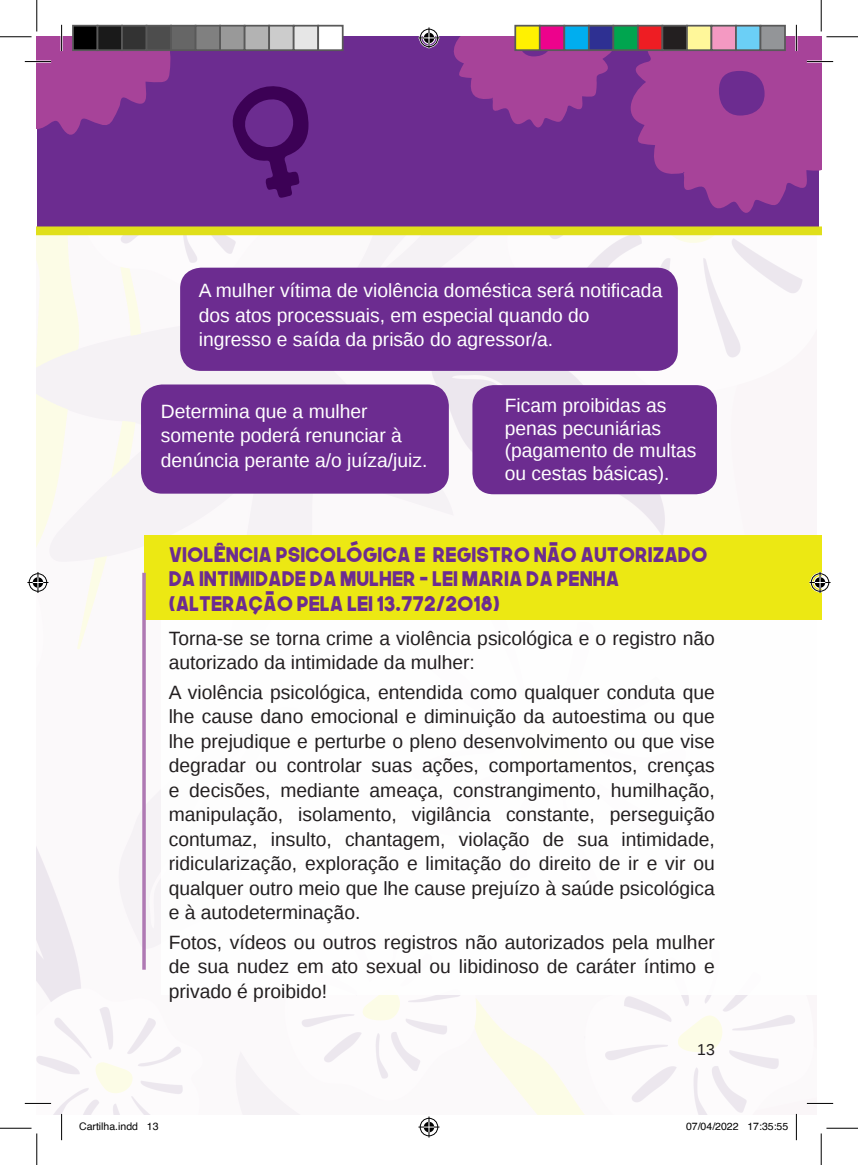
<style>
.page{position:relative;width:858px;height:1165px;background:#fff}
.page>*{position:absolute;margin:0;border:0;box-sizing:border-box;transform-origin:0 0}
.t1{font:20.12px/24.5px "The Next Font";color:#6c2c90}
.t2{font:19.25px/24.5px "Liberation Sans";color:#231f20;text-align:justify}
.t3{font:19.25px/24.5px "Liberation Sans";color:#fff}
.t4{font:15.75px "Liberation Sans";color:#231f20}
.t5{font:10.5px "Helvetica";color:#000}
.s1{font-family:"Audimat 3000 Gras";font-size:22.75px}
</style>
<div class="page">
<img style="left:37px;top:235px;width:779px;height:879px">
<div style="left:141px;top:384px;width:307px;height:110px;background:#6c2c90;border-radius:21px"></div>
<div style="left:472px;top:385px;width:244px;height:109px;background:#6c2c90;border-radius:21px"></div>
<div style="left:180px;top:268px;width:497px;height:103px;background:#6c2c90;border-radius:21px"></div>
<div style="left:37px;top:37px;width:781px;height:194px;background:#6c2c90"></div>
<div style="left:37px;top:226px;width:784px;height:9px;background:#e0df1b"></div>
<svg style="left:232px;top:86px;width:76px;height:112px"></svg>
<div style="left:161px;top:620px;width:660px;height:374px;background:#fff"></div>
<div style="left:144px;top:536px;width:677px;height:84px;background:#ece813"></div>
<svg style="left:142px;top:573px;width:4px;height:397px;background:#b788b9"></svg>
<hr style="left:25px;top:1102px;width:26px;height:2px;background:#fff">
<hr style="left:806px;top:1102px;width:26px;height:2px;background:#fff">
<svg style="left:25px;top:1103px;width:26px;height:1px"></svg>
<svg style="left:806px;top:1103px;width:26px;height:1px"></svg>
<svg style="left:25px;top:25px;width:146px;height:110px"></svg>
<svg style="left:61px;top:1114px;width:1px;height:26px"></svg>
<svg style="left:447px;top:25px;width:385px;height:191px"></svg>
<svg style="left:795px;top:1114px;width:1px;height:26px"></svg>
<hr style="left:0;top:36px;width:32px;height:2px;background:#fff">
<hr style="left:826px;top:36px;width:31px;height:2px;background:#fff">
<hr style="left:36px;top:0;width:2px;height:32px;background:#fff">
<hr style="left:819px;top:0;width:3px;height:32px;background:#fff">
<hr style="left:0;top:36px;width:32px;height:1px;background:#000">
<hr style="left:826px;top:36px;width:31px;height:1px;background:#000">
<hr style="left:0;top:1128px;width:32px;height:1px;background:#000">
<hr style="left:826px;top:1128px;width:31px;height:1px;background:#000">
<hr style="left:36px;top:0;width:1px;height:32px;background:#000">
<hr style="left:36px;top:1133px;width:1px;height:32px;background:#000">
<hr style="left:820px;top:0;width:1px;height:32px;background:#000">
<hr style="left:820px;top:1133px;width:1px;height:32px;background:#000">
<svg style="left:418px;top:27px;width:21px;height:21px"></svg>
<svg style="left:418px;top:1116px;width:21px;height:21px"></svg>
<svg style="left:27px;top:572px;width:21px;height:21px"></svg>
<svg style="left:809px;top:572px;width:21px;height:21px"></svg>
<div style="left:73px;top:26px;width:24px;height:24px;background:#000"></div>
<div style="left:72px;top:25px;width:26px;height:26px;border:2px solid #595959"></div>
<div style="left:97px;top:26px;width:25px;height:24px;background:#1a1a1a"></div>
<div style="left:97px;top:25px;width:26px;height:26px;border:2px solid #595959"></div>
<div style="left:122px;top:26px;width:24px;height:24px;background:#333"></div>
<div style="left:121px;top:25px;width:26px;height:26px;border:2px solid #595959"></div>
<div style="left:146px;top:26px;width:25px;height:24px;background:#4d4d4d"></div>
<div style="left:146px;top:25px;width:26px;height:26px;border:2px solid #595959"></div>
<div style="left:171px;top:26px;width:24px;height:24px;background:#666"></div>
<div style="left:170px;top:25px;width:26px;height:26px;border:2px solid #595959"></div>
<div style="left:195px;top:26px;width:25px;height:24px;background:#808080"></div>
<div style="left:195px;top:25px;width:26px;height:26px;border:2px solid #595959"></div>
<div style="left:220px;top:26px;width:24px;height:24px;background:#999"></div>
<div style="left:219px;top:25px;width:26px;height:26px;border:2px solid #595959"></div>
<div style="left:244px;top:26px;width:25px;height:24px;background:#b3b3b3"></div>
<div style="left:244px;top:25px;width:26px;height:26px;border:2px solid #595959"></div>
<div style="left:269px;top:26px;width:24px;height:24px;background:#ccc"></div>
<div style="left:268px;top:25px;width:26px;height:26px;border:2px solid #595959"></div>
<div style="left:293px;top:26px;width:25px;height:24px;background:#e6e6e6"></div>
<div style="left:293px;top:25px;width:26px;height:26px;border:2px solid #595959"></div>
<div style="left:318px;top:26px;width:24px;height:24px;background:#fff"></div>
<div style="left:317px;top:25px;width:26px;height:26px;border:2px solid #595959"></div>
<div style="left:515px;top:26px;width:24px;height:24px;background:#fff101"></div>
<div style="left:514px;top:25px;width:26px;height:26px;border:2px solid #595959"></div>
<div style="left:539px;top:26px;width:25px;height:24px;background:#ed028c"></div>
<div style="left:538px;top:25px;width:27px;height:26px;border:2px solid #595959"></div>
<div style="left:564px;top:26px;width:24px;height:24px;background:#00aeef"></div>
<div style="left:563px;top:25px;width:26px;height:26px;border:2px solid #595959"></div>
<div style="left:588px;top:26px;width:25px;height:24px;background:#2e3092"></div>
<div style="left:587px;top:25px;width:27px;height:26px;border:2px solid #595959"></div>
<div style="left:613px;top:26px;width:24px;height:24px;background:#00a54f"></div>
<div style="left:612px;top:25px;width:26px;height:26px;border:2px solid #595959"></div>
<div style="left:637px;top:26px;width:25px;height:24px;background:#ee1d23"></div>
<div style="left:636px;top:25px;width:27px;height:26px;border:2px solid #595959"></div>
<div style="left:662px;top:26px;width:24px;height:24px;background:#231f20"></div>
<div style="left:661px;top:25px;width:26px;height:26px;border:2px solid #595959"></div>
<div style="left:686px;top:26px;width:25px;height:24px;background:#fff79a"></div>
<div style="left:685px;top:25px;width:27px;height:26px;border:2px solid #595959"></div>
<div style="left:711px;top:26px;width:24px;height:24px;background:#f499c2"></div>
<div style="left:710px;top:25px;width:26px;height:26px;border:2px solid #595959"></div>
<div style="left:735px;top:26px;width:25px;height:24px;background:#6bcff6"></div>
<div style="left:734px;top:25px;width:27px;height:26px;border:2px solid #595959"></div>
<div style="left:760px;top:26px;width:24px;height:24px;background:#939598"></div>
<div style="left:759px;top:25px;width:26px;height:26px;border:2px solid #595959"></div>
<p class="t3" style="left:199px;top:279px;width:465px">A mulher vítima de violência doméstica será notificada dos atos processuais, em especial quando do ingresso e saída da prisão do agressor/a.</p>
<p class="t3" style="left:161px;top:399px;width:268px">Determina que a mulher somente poderá renunciar à denúncia perante a/o juíza/juiz.</p>
<p class="t3" style="left:504px;top:394px;width:193px;line-height:22.8px">Ficam proibidas as penas pecuniárias (pagamento de multas ou cestas básicas).</p>
<p class="t1" style="left:169px;top:541px;width:540px">VIOL<span class="s1">Ê</span>NCIA PSICOLÓGICA E REGISTRO NÃO AUTORIZADO<br>DA INTIMIDADE DA MULHER - LEI MARIA DA PENHA (ALTERAÇÃO PELA LEI 13.772/2018)</p>
<p class="t2" style="left:169px;top:627px;width:547px">Torna-se se torna crime a violência psicológica e o registro não autorizado da intimidade da mulher:</p>
<p class="t2" style="left:169px;top:681px;width:547px">A violência psicológica, entendida como qualquer conduta que lhe cause dano emocional e diminuição da autoestima ou que lhe prejudique e perturbe o pleno desenvolvimento ou que vise degradar ou controlar suas ações, comportamentos, crenças e decisões, mediante ameaça, constrangimento, humilhação, manipulação, isolamento, vigilância constante, perseguição contumaz, insulto, chantagem, violação de sua intimidade, ridicularização, exploração e limitação do direito de ir e vir ou qualquer outro meio que lhe cause prejuízo à saúde psicológica e à autodeterminação.</p>
<p class="t2" style="left:169px;top:931px;width:547px">Fotos, vídeos ou outros registros não autorizados pela mulher de sua nudez em ato sexual ou libidinoso de caráter íntimo e privado é proibido!</p>
<p class="t4" style="left:697px;top:1041px;width:19px">13</p>
<p class="t5" style="left:79px;top:1118px;width:81px">Cartilha.indd 13</p>
<p class="t5" style="left:685px;top:1118px;width:104px">07/04/2022 17:35:55</p>
</div>
